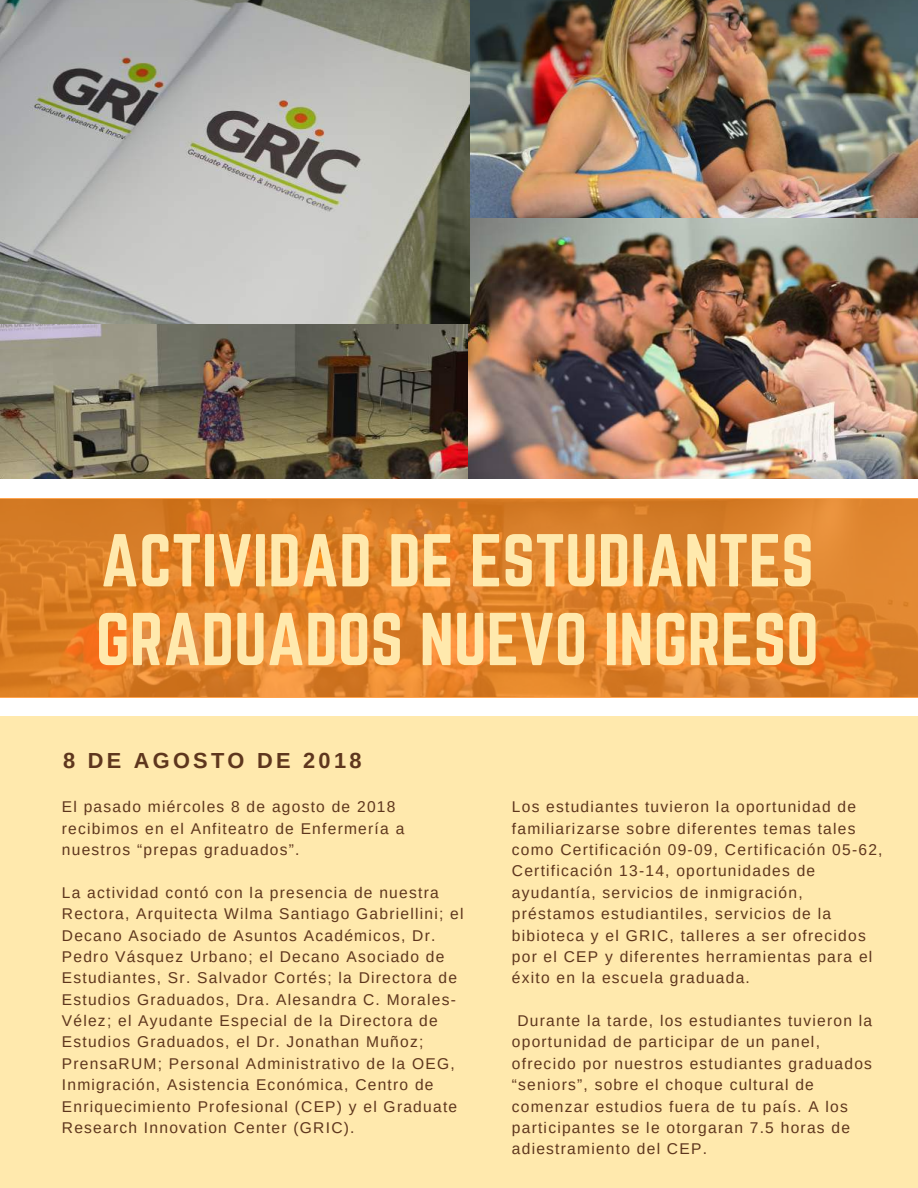
<style>
.page{position:relative;width:918px;height:1188px;background:#fff}
.page>*{position:absolute;margin:0;border:0;box-sizing:border-box;transform-origin:0 0}
.t1{font:65.4px/78.8px "Norwester";color:#ffe9ad}
.t2{font:700 21.75px "Arimo";letter-spacing:.15em;color:#5e361d}
.t3{font:15.6px/21.3px "Arimo";letter-spacing:.08em;color:#5e361d}
</style>
<div class="page">
<img style="left:0;top:324px;width:468px;height:155px">
<img style="left:468px;top:217px;width:450px;height:262px">
<img style="left:469px;top:0;width:449px;height:217px">
<svg style="left:0;top:498px;width:918px;height:200px;background:#df8129"></svg>
<div style="left:0;top:717px;width:918px;height:471px;background:#ffe9ad"></div>
<img style="left:0;top:0;width:469px;height:324px">
<h1 class="t1" style="left:96px;top:524px;width:725px">ACTIVIDAD DE ESTUDIANTES<br>GRADUADOS NUEVO INGRESO</h1>
<h2 class="t2" style="left:63px;top:749px;width:300px">8 DE AGOSTO DE 2018</h2>
<p class="t3" style="left:62px;top:796px;width:344px">El pasado miércoles 8 de agosto de 2018 recibimos en el Anfiteatro de Enfermería a nuestros “prepas graduados”.</p>
<p class="t3" style="left:62px;top:882px;width:403px">La actividad contó con la presencia de nuestra Rectora, Arquitecta Wilma Santiago Gabriellini; el Decano Asociado de Asuntos Académicos, Dr.<br>Pedro Vásquez Urbano; el Decano Asociado de Estudiantes, Sr. Salvador Cortés; la Directora de Estudios Graduados, Dra. Alesandra C. Morales-Vélez; el Ayudante Especial de la Directora de Estudios Graduados, el Dr. Jonathan Muñoz; PrensaRUM; Personal Administrativo de la OEG, Inmigración, Asistencia Económica, Centro de Enriquecimiento Profesional (CEP) y el Graduate Research Innovation Center (GRIC).</p>
<p class="t3" style="left:512px;top:796px;width:372px">Los estudiantes tuvieron la oportunidad de familiarizarse sobre diferentes temas tales como Certificación 09-09, Certificación 05-62, Certificación 13-14, oportunidades de ayudantía, servicios de inmigración, préstamos estudiantiles, servicios de la bibioteca y el GRIC, talleres a ser ofrecidos por el CEP y diferentes herramientas para el éxito en la escuela graduada.</p>
<p class="t3" style="left:512px;top:1010px;width:362px;text-indent:6px">Durante la tarde, los estudiantes tuvieron la oportunidad de participar de un panel, ofrecido por nuestros estudiantes graduados “seniors”, sobre el choque cultural de comenzar estudios fuera de tu país. A los participantes se le otorgaran 7.5 horas de adiestramiento del CEP.</p>
</div>
